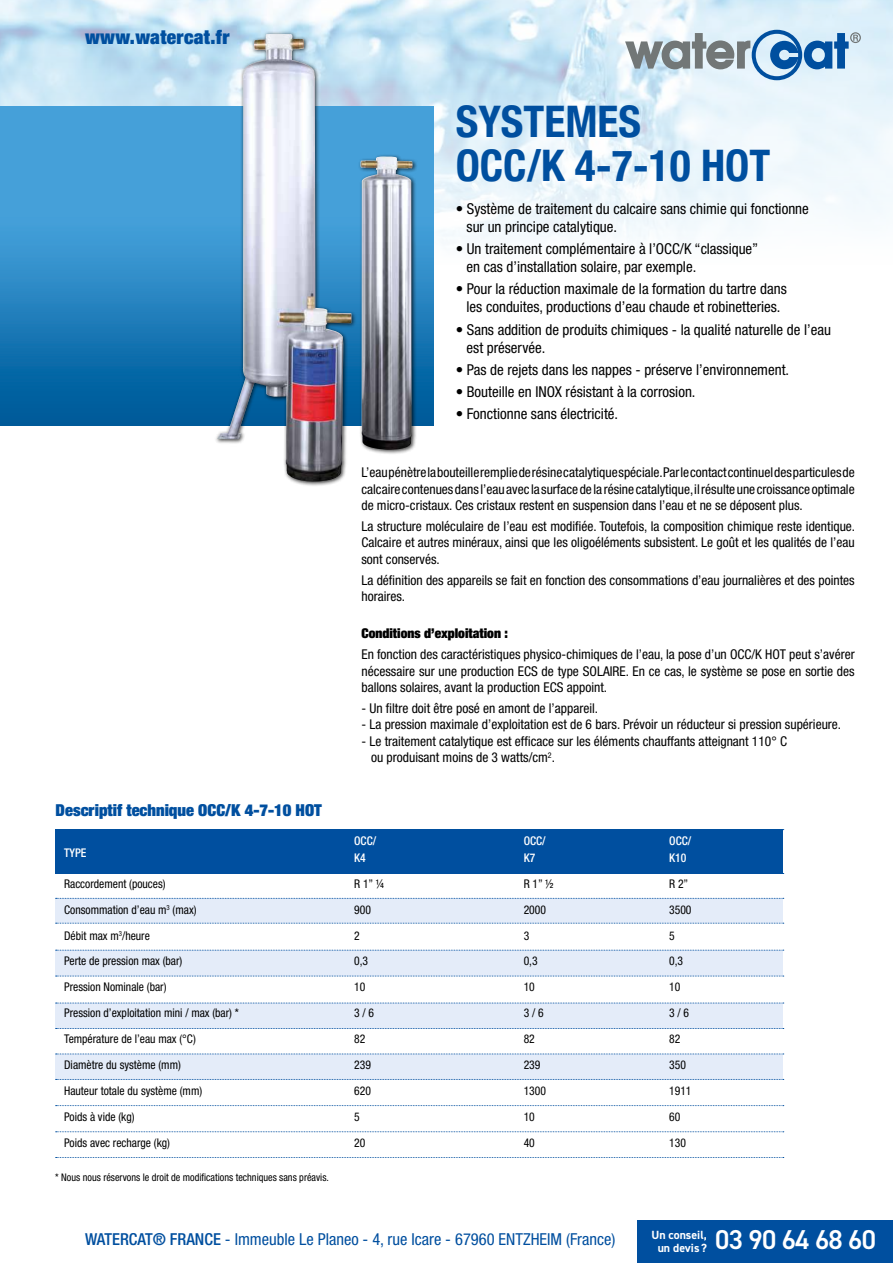
<style>
.page{position:relative;width:893px;height:1263px;background:#fff}
.page>*{position:absolute;margin:0;border:0;box-sizing:border-box;transform-origin:0 0}
.t1{font:700 condensed 43.5px/43.5px "Helvetica Neue";color:#004f9f}
.t2{font:600 27.3px "DIN2014";letter-spacing:-.025em;color:#fff}
.t3{font:900 condensed 19.5px "Helvetica Neue LT Std";letter-spacing:.02em;color:#004f9f}
.t4{font:condensed 16.5px "Helvetica Neue LT Std";color:#004f9f}
.t5{font:900 condensed 16.5px "Helvetica Neue LT Std";color:#004f9f}
.t6{font:condensed 15px/18px "Helvetica Neue LT Std";color:#000}
.t7{font:condensed 13.5px/16.5px "Helvetica Neue LT Std";color:#000;text-align:justify}
.t8{font:900 condensed 13.5px "Helvetica Neue LT Std";color:#000}
.t9{font:condensed 12px "Helvetica Neue LT Std";color:#000}
.t10{font:500 condensed 12px "Helvetica Neue LT Std";color:#fff}
.t11{font:700 11.85px/13.4px "DIN2014";color:#fff;text-align:center}
.t12{font:condensed 10.5px "Helvetica Neue LT Std";color:#000}
.s1{font-weight:500}
</style>
<div class="page">
<img style="left:0;top:0;width:893px;height:426px">
<svg style="left:625px;top:30px;width:236px;height:50px;background:#a4bccf"></svg>
<div style="left:637px;top:1220px;width:256px;height:43px;background:#004f9f"></div>
<img style="left:0;top:106px;width:434px;height:319px">
<div style="left:215px;top:31px;width:203px;height:456px;background:#000;opacity:.75"></div>
<img style="left:217px;top:34px;width:196px;height:448px">
<div style="left:55px;top:829px;width:728px;height:45px;background:#004f9f"></div>
<div style="left:55px;top:898px;width:728px;height:25px;background:#e4ecf9"></div>
<div style="left:55px;top:950px;width:728px;height:26px;background:#e4ecf9"></div>
<div style="left:55px;top:1003px;width:728px;height:26px;background:#e4ecf9"></div>
<div style="left:55px;top:1054px;width:728px;height:25px;background:#e4ecf9"></div>
<svg style="left:56px;top:898px;width:728px;height:1px"></svg>
<svg style="left:56px;top:923px;width:728px;height:1px"></svg>
<svg style="left:56px;top:950px;width:728px;height:1px"></svg>
<svg style="left:56px;top:976px;width:728px;height:1px"></svg>
<svg style="left:56px;top:1003px;width:728px;height:1px"></svg>
<svg style="left:56px;top:1028px;width:728px;height:1px"></svg>
<svg style="left:56px;top:1053px;width:728px;height:1px"></svg>
<svg style="left:56px;top:1079px;width:728px;height:1px"></svg>
<svg style="left:56px;top:1105px;width:728px;height:1px"></svg>
<svg style="left:56px;top:1131px;width:728px;height:1px"></svg>
<svg style="left:56px;top:1157px;width:728px;height:1px"></svg>
<h3 class="t3" style="left:85px;top:24px;width:146px">www.watercat.fr</h3>
<p class="t5" style="left:56px;top:799px;width:268px">Descriptif technique OCC/K 4-7-10 HOT</p>
<p class="t10" style="left:64px;top:845px;width:24px">TYPE</p>
<h1 class="t1" style="left:456px;top:97px;width:316px">SYSTEMES<br>OCC/K 4-7-10 HOT</h1>
<p class="t6" style="left:467px;top:199px;width:344px;text-indent:-11px">• Système de traitement du calcaire sans chimie qui fonctionne sur un principe catalytique.</p>
<p class="t6" style="left:467px;top:240px;width:293px;text-indent:-11px">• Un traitement complémentaire à l’OCC/K “classique” en cas d’installation solaire, par exemple.</p>
<p class="t6" style="left:456px;top:280px;width:332px;text-align:center">• Pour la réduction maximale de la formation du tartre dans les conduites, productions d’eau chaude et robinetteries.</p>
<p class="t6" style="left:467px;top:320px;width:366px;text-indent:-11px">• Sans addition de produits chimiques - la qualité naturelle de l’eau est préservée.</p>
<p class="t6" style="left:456px;top:360px;width:335px">• Pas de rejets dans les nappes - préserve l’environnement.</p>
<p class="t6" style="left:456px;top:383px;width:241px">• Bouteille en INOX résistant à la corrosion.</p>
<p class="t6" style="left:456px;top:405px;width:164px">• Fonctionne sans électricité.</p>
<p class="t7" style="left:361px;top:464px;width:495px">L’eau pénètre la bouteille remplie de résine catalytique spéciale. Par le contact continuel des particules de calcaire contenues dans l’eau avec la surface de la résine catalytique, il résulte une croissance optimale de micro-cristaux. Ces cristaux restent en suspension dans l’eau et ne se déposent plus.</p>
<p class="t7" style="left:361px;top:518px;width:495px">La structure moléculaire de l’eau est modifiée. Toutefois, la composition chimique reste identique.<br>Calcaire et autres minéraux, ainsi que les oligoéléments subsistent. Le goût et les qualités de l’eau sont conservés.</p>
<p class="t7" style="left:361px;top:571px;width:495px">La définition des appareils se fait en fonction des consommations d’eau journalières et des pointes horaires.</p>
<p class="t8" style="left:361px;top:625px;width:148px">Conditions d’exploitation :</p>
<p class="t7" style="left:361px;top:646px;width:495px">En fonction des caractéristiques physico-chimiques de l’eau, la pose d’un OCC/K HOT peut s’avérer nécessaire sur une production ECS de type SOLAIRE. En ce cas, le système se pose en sortie des ballons solaires, avant la production ECS appoint.</p>
<p class="t7" style="left:361px;top:700px;width:238px">- Un filtre doit être posé en amont de l’appareil.</p>
<p class="t7" style="left:361px;top:716px;width:481px">- La pression maximale d’exploitation est de 6 bars. Prévoir un réducteur si pression supérieure.</p>
<p class="t7" style="left:371px;top:733px;width:417px;text-indent:-10px">- Le traitement catalytique est efficace sur les éléments chauffants atteignant 110° C ou produisant moins de 3 watts/cm<sup>2</sup>.</p>
<p class="t10" style="left:354px;top:833px;width:23px">OCC/</p>
<p class="t10" style="left:524px;top:833px;width:23px">OCC/</p>
<p class="t10" style="left:669px;top:833px;width:23px">OCC/</p>
<p class="t10" style="left:354px;top:850px;width:13px">K4</p>
<p class="t10" style="left:524px;top:850px;width:13px">K7</p>
<p class="t10" style="left:669px;top:850px;width:19px">K10</p>
<p class="t9" style="left:64px;top:876px;width:103px">Raccordement (pouces)</p>
<p class="t9" style="left:354px;top:876px;width:31px">R 1” ¼</p>
<p class="t9" style="left:524px;top:876px;width:31px">R 1” ½</p>
<p class="t9" style="left:669px;top:876px;width:21px">R 2”</p>
<p class="t9" style="left:64px;top:902px;width:134px">Consommation d’eau m<sup>3</sup> (max)</p>
<p class="t9" style="left:354px;top:902px;width:18px">900</p>
<p class="t9" style="left:524px;top:902px;width:24px">2000</p>
<p class="t9" style="left:669px;top:902px;width:24px">3500</p>
<p class="t9" style="left:64px;top:928px;width:87px">Débit max m<sup>3</sup>/heure</p>
<p class="t9" style="left:354px;top:928px;width:7px">2</p>
<p class="t9" style="left:524px;top:928px;width:7px">3</p>
<p class="t9" style="left:669px;top:928px;width:7px">5</p>
<p class="t9" style="left:64px;top:954px;width:120px">Perte de pression max (bar)</p>
<p class="t9" style="left:354px;top:954px;width:15px">0,3</p>
<p class="t9" style="left:524px;top:954px;width:15px">0,3</p>
<p class="t9" style="left:669px;top:954px;width:15px">0,3</p>
<p class="t9" style="left:64px;top:980px;width:104px">Pression Nominale (bar)</p>
<p class="t9" style="left:354px;top:980px;width:13px">10</p>
<p class="t9" style="left:524px;top:980px;width:13px">10</p>
<p class="t9" style="left:669px;top:980px;width:13px">10</p>
<p class="t9" style="left:64px;top:1006px;width:176px">Pression d’exploitation mini / max (bar) *</p>
<p class="t9" style="left:354px;top:1006px;width:21px">3 / 6</p>
<p class="t9" style="left:524px;top:1006px;width:21px">3 / 6</p>
<p class="t9" style="left:669px;top:1006px;width:21px">3 / 6</p>
<p class="t9" style="left:64px;top:1032px;width:133px">Température de l’eau max (°C)</p>
<p class="t9" style="left:354px;top:1032px;width:13px">82</p>
<p class="t9" style="left:524px;top:1032px;width:13px">82</p>
<p class="t9" style="left:669px;top:1032px;width:13px">82</p>
<p class="t9" style="left:64px;top:1058px;width:118px">Diamètre du système (mm)</p>
<p class="t9" style="left:354px;top:1058px;width:18px">239</p>
<p class="t9" style="left:524px;top:1058px;width:18px">239</p>
<p class="t9" style="left:669px;top:1058px;width:18px">350</p>
<p class="t9" style="left:64px;top:1084px;width:140px">Hauteur totale du système (mm)</p>
<p class="t9" style="left:354px;top:1084px;width:18px">620</p>
<p class="t9" style="left:524px;top:1084px;width:24px">1300</p>
<p class="t9" style="left:669px;top:1084px;width:24px">1911</p>
<p class="t9" style="left:64px;top:1109px;width:72px">Poids à vide (kg)</p>
<p class="t9" style="left:354px;top:1109px;width:7px">5</p>
<p class="t9" style="left:524px;top:1109px;width:13px">10</p>
<p class="t9" style="left:669px;top:1109px;width:13px">60</p>
<p class="t9" style="left:64px;top:1135px;width:107px">Poids avec recharge (kg)</p>
<p class="t9" style="left:354px;top:1135px;width:13px">20</p>
<p class="t9" style="left:524px;top:1135px;width:13px">40</p>
<p class="t9" style="left:669px;top:1135px;width:18px">130</p>
<p class="t12" style="left:55px;top:1171px;width:275px">* Nous nous réservons le droit de modifications techniques sans préavis.</p>
<p class="t4" style="left:85px;top:1229px;width:532px"><span class="s1">WATERCAT® FRANCE</span> - Immeuble Le Planeo - 4, rue Icare - 67960 ENTZHEIM (France)</p>
<p class="t11" style="left:651px;top:1227px;width:57px">Un conseil, un devis ?</p>
<h2 class="t2" style="left:715px;top:1221px;width:162px">03 90 64 68 60</h2>
</div>
